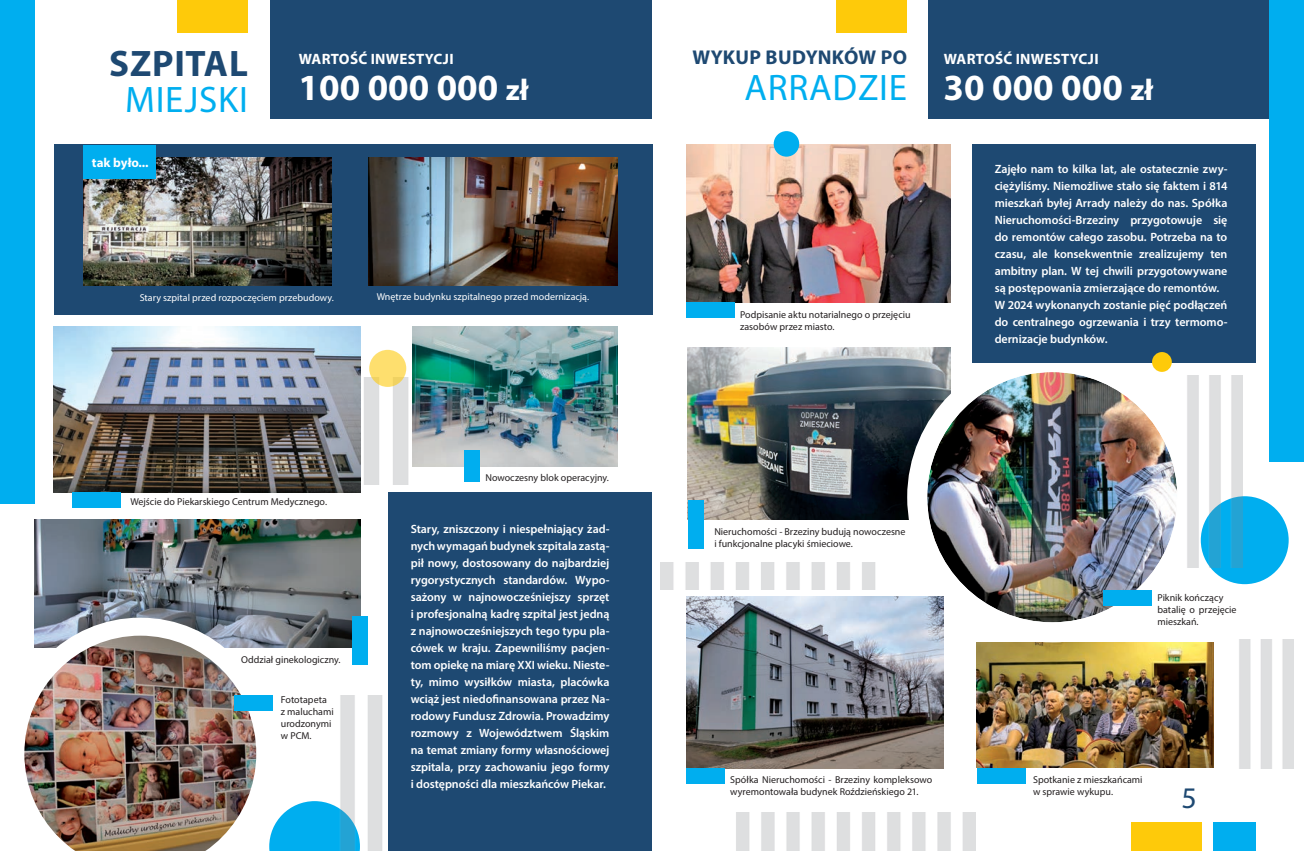
<style>
.page{position:relative;width:1304px;height:851px;background:#fff}
.page>*{position:absolute;margin:0;border:0;box-sizing:border-box;transform-origin:0 0}
.t1{font:700 37px "Myriad Pro";color:#fff}
.t2{font:37px "Myriad Pro";letter-spacing:.02em;color:#00aeef}
.t3{font:700 37px "Myriad Pro";letter-spacing:.02em;color:#1e4972}
.t4{font:30px "Myriad Pro";color:#1e4972}
.t5{font:700 20px "Myriad Pro";letter-spacing:.02em;color:#1e4972}
.t6{font:700 15px "Myriad Pro";letter-spacing:.02em;color:#fff}
.t7{font:700 13px "Myriad Pro";color:#fff}
.t8{font:600 12px/17px "Myriad Pro";letter-spacing:-.005em;color:#fff;text-align:justify}
.t9{font:10px/12px "Myriad Pro";color:#231f20}
.t10{font:10px "Myriad Pro";color:#fff}
.s1{font-size:30px}
</style>
<div class="page">
<img style="left:736px;top:812px;width:239px;height:38px">
<img style="left:661px;top:563px;width:215px;height:26px">
<div style="left:929px;top:0;width:341px;height:118px;background:#1e4972"></div>
<div style="left:1201px;top:496px;width:88px;height:88px;background:#00aeef;border-radius:50%"></div>
<div style="left:1213px;top:822px;width:43px;height:28px;background:#00aeef"></div>
<div style="left:1131px;top:822px;width:71px;height:28px;background:#feca0a"></div>
<div style="left:836px;top:0;width:71px;height:33px;background:#feca0a"></div>
<div style="left:270px;top:0;width:382px;height:118px;background:#1e4972"></div>
<img style="left:360px;top:377px;width:49px;height:107px">
<svg style="left:274px;top:801px;width:61px;height:49px;background:#1cb6f0"></svg>
<svg style="left:369px;top:350px;width:37px;height:37px"></svg>
<img style="left:335px;top:695px;width:48px;height:155px">
<div style="left:54px;top:145px;width:598px;height:170px;background:#1e4972"></div>
<div style="left:177px;top:0;width:71px;height:33px;background:#feca0a"></div>
<img style="left:54px;top:326px;width:306px;height:166px">
<img style="left:412px;top:326px;width:206px;height:140px">
<img style="left:84px;top:157px;width:248px;height:128px">
<img style="left:368px;top:157px;width:250px;height:128px">
<img style="left:34px;top:519px;width:326px;height:128px">
<img style="left:24px;top:617px;width:250px;height:233px">
<div style="left:388px;top:492px;width:264px;height:358px;background:#1e4972"></div>
<div style="left:84px;top:145px;width:72px;height:33px;background:#00aeef"></div>
<div style="left:0;top:0;width:34px;height:503px;background:#00aeef"></div>
<div style="left:72px;top:492px;width:48px;height:16px;background:#00aeef"></div>
<div style="left:464px;top:450px;width:16px;height:31px;background:#00aeef"></div>
<div style="left:353px;top:616px;width:15px;height:48px;background:#00aeef"></div>
<div style="left:234px;top:695px;width:39px;height:15px;background:#00aeef"></div>
<img style="left:686px;top:145px;width:264px;height:157px">
<img style="left:688px;top:347px;width:262px;height:172px">
<img style="left:977px;top:642px;width:236px;height:125px">
<img style="left:686px;top:596px;width:258px;height:172px">
<div style="left:917px;top:362px;width:270px;height:270px;background:#fff;border-radius:50%"></div>
<img style="left:927px;top:372px;width:250px;height:250px;border-radius:125px">
<div style="left:907px;top:352px;width:290px;height:290px;border:20px solid #fff;border-radius:50%"></div>
<div style="left:1152px;top:590px;width:96px;height:38px;background:#fff"></div>
<div style="left:972px;top:144px;width:284px;height:218px;background:#1e4972"></div>
<img style="left:1182px;top:376px;width:60px;height:191px">
<img style="left:1239px;top:639px;width:55px;height:129px">
<div style="left:774px;top:131px;width:25px;height:26px;background:#00aeef;border-radius:50%"></div>
<div style="left:1270px;top:0;width:34px;height:461px;background:#00aeef"></div>
<div style="left:686px;top:302px;width:48px;height:16px;background:#00aeef"></div>
<div style="left:686px;top:767px;width:38px;height:16px;background:#00aeef"></div>
<div style="left:977px;top:768px;width:48px;height:15px;background:#00aeef"></div>
<div style="left:688px;top:500px;width:15px;height:49px;background:#00aeef"></div>
<div style="left:1104px;top:590px;width:48px;height:15px;background:#00aeef"></div>
<div style="left:1152px;top:352px;width:20px;height:20px;background:#feca0a;border-radius:50%"></div>
<h1 class="t3" style="left:109px;top:40px;width:140px">SZPITAL</h1>
<h1 class="t2" style="left:125px;top:77px;width:124px">Miejski</h1>
<p class="t7" style="left:92px;top:154px;width:58px">TAK BYŁO...</p>
<p class="t6" style="left:299px;top:49px;width:156px">WARTOŚĆ INWESTYCJI</p>
<h1 class="t1" style="left:299px;top:64px;width:232px">100 000 000 <span class="s1">ZŁ</span></h1>
<p class="t10" style="left:140px;top:292px;width:196px">Stary szpital przed rozpoczęciem przebudowy.</p>
<p class="t10" style="left:377px;top:291px;width:214px">Wnętrze budynku szpitalnego przed modernizacją.</p>
<p class="t9" style="left:130px;top:496px;width:198px">Wejście do Piekarskiego Centrum Medycznego.</p>
<p class="t9" style="left:241px;top:653px;width:101px">Oddział ginekologiczny.</p>
<p class="t9" style="left:281px;top:693px;width:54px">Fototapeta z maluchami urodzonymi w PCM.</p>
<p class="t9" style="left:485px;top:471px;width:125px">Nowoczesny blok operacyjny.</p>
<p class="t8" style="left:411px;top:520px;width:200px">Stary, zniszczony i niespełniający żad&shy;nych wymagań budynek szpitala zastą&shy;pił nowy, dostosowany do najbardziej rygorystycznych standardów. Wypo&shy;sażony w najnowocześniejszy sprzęt i profesjonalną kadrę szpital jest jedną z najnowocześniejszych tego typu pla&shy;cówek w kraju. Zapewniliśmy pacjen&shy;tom opiekę na miarę XXI wieku. Nieste&shy;ty, mimo wysiłków miasta, placówka wciąż jest niedofinansowana przez Na&shy;rodowy Fundusz Zdrowia. Prowadzimy rozmowy z Województwem Śląskim na temat zmiany formy własnościowej szpitala, przy zachowaniu jego formy i dostępności dla mieszkańców Piekar.</p>
<h3 class="t5" style="left:693px;top:44px;width:216px">WYKUP BUDYNKÓW PO</h3>
<h1 class="t2" style="left:744px;top:65px;width:164px">arradzie</h1>
<p class="t9" style="left:740px;top:308px;width:172px">Podpisanie aktu notarialnego o przejęciu zasobów przez miasto.</p>
<p class="t6" style="left:944px;top:49px;width:156px">WARTOŚĆ INWESTYCJI</p>
<h1 class="t1" style="left:944px;top:64px;width:211px">30 000 000 <span class="s1">ZŁ</span></h1>
<p class="t8" style="left:995px;top:160px;width:234px;text-align:left">Zajęło nam to kilka lat, ale ostatecznie zwy&shy;ciężyliśmy. Niemożliwe stało się faktem i 814 mieszkań byłej Arrady należy do nas. Spółka Nieruchomości-Brzeziny przygotowuje się do remontów całego zasobu. Potrzeba na to czasu, ale konsekwentnie zrealizujemy ten ambitny plan. W tej chwili przygotowywane są postępowania zmierzające do remontów.<br>W 2024 wykonanych zostanie pięć podłączeń do centralnego ogrzewania i trzy termomo&shy;dernizacje budynków.</p>
<p class="t9" style="left:714px;top:525px;width:193px">Nieruchomości - Brzeziny budują nowoczesne i funkcjonalne placyki śmieciowe.</p>
<p class="t9" style="left:1157px;top:591px;width:81px">Piknik kończący batalię o przejęcie mieszkań.</p>
<p class="t9" style="left:730px;top:773px;width:204px">Spółka Nieruchomości - Brzeziny kompleksowo wyremontowała budynek Roździeńskiego 21.</p>
<p class="t9" style="left:1033px;top:773px;width:111px">Spotkanie z mieszkańcami w sprawie wykupu.</p>
<h2 class="t4" style="left:1181px;top:779px;width:17px">5</h2>
</div>
